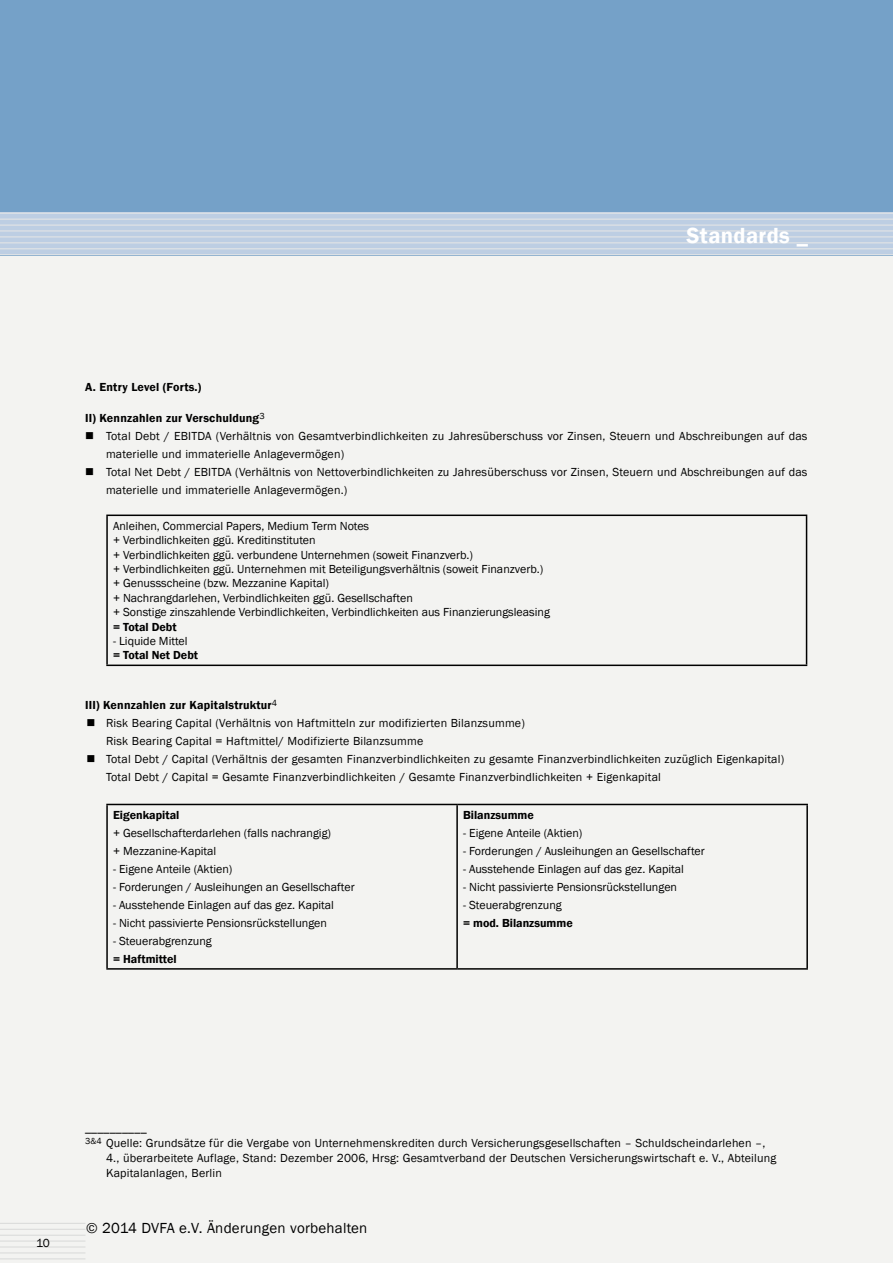
<style>
.page{position:relative;width:893px;height:1263px;background:#fff}
.page>*{position:absolute;margin:0;border:0;box-sizing:border-box;transform-origin:0 0}
.t1{font:600 22.5px "Franklin Gothic";letter-spacing:.015em;color:#fff}
.t2{font:15px "Franklin Gothic";letter-spacing:.015em;color:#000}
.t3{font:12px/18px "Franklin Gothic";color:#000}
.t4{font:600 12px "Franklin Gothic";letter-spacing:.005em;color:#000}
</style>
<div class="page">
<div style="left:0;top:255px;width:893px;height:1008px;background:#f3f3f1"></div>
<div style="left:0;top:0;width:893px;height:255px;background:#75a1c8"></div>
<div style="left:0;top:213px;width:893px;height:42px;background:linear-gradient(to right,#bfcfe3,#bfcfe3)"></div>
<hr style="left:0;top:219px;width:893px;height:1px;background:#e7e7e6">
<hr style="left:0;top:225px;width:893px;height:1px;background:#e7e7e6">
<hr style="left:0;top:231px;width:893px;height:1px;background:#e7e7e6">
<hr style="left:0;top:237px;width:893px;height:1px;background:#e7e7e6">
<hr style="left:0;top:242px;width:893px;height:1px;background:#e7e7e6">
<hr style="left:0;top:248px;width:893px;height:1px;background:#e7e7e6">
<hr style="left:0;top:254px;width:893px;height:1px;background:#e7e7e6">
<hr style="left:0;top:213px;width:893px;height:1px;background:#e7e7e6">
<hr style="left:0;top:1223px;width:85px;height:1px;background:#d8d9d8">
<hr style="left:0;top:1229px;width:85px;height:1px;background:#d8d9d8">
<hr style="left:0;top:1235px;width:85px;height:1px;background:#d8d9d8">
<hr style="left:0;top:1241px;width:85px;height:1px;background:#d8d9d8">
<hr style="left:0;top:1246px;width:85px;height:1px;background:#d8d9d8">
<hr style="left:0;top:1252px;width:85px;height:1px;background:#d8d9d8">
<hr style="left:0;top:1258px;width:85px;height:1px;background:#d8d9d8">
<hr style="left:106px;top:804px;width:351px;height:1px;background:#000">
<hr style="left:106px;top:805px;width:2px;height:163px;background:#000">
<hr style="left:457px;top:804px;width:351px;height:1px;background:#000">
<hr style="left:456px;top:805px;width:2px;height:163px;background:#000">
<hr style="left:806px;top:805px;width:2px;height:163px;background:#000">
<hr style="left:106px;top:968px;width:351px;height:2px;background:#000">
<hr style="left:457px;top:968px;width:351px;height:2px;background:#000">
<hr style="left:106px;top:514px;width:701px;height:2px;background:#000">
<hr style="left:106px;top:516px;width:2px;height:148px;background:#000">
<hr style="left:806px;top:516px;width:1px;height:148px;background:#000">
<hr style="left:106px;top:664px;width:701px;height:2px;background:#000">
<p class="t1" style="left:687px;top:221px;width:123px">Standards _</p>
<p class="t4" style="left:85px;top:380px;width:118px">A. Entry Level (Forts.)</p>
<p class="t4" style="left:85px;top:410px;width:181px">II) Kennzahlen zur Verschuldung<sup>3</sup></p>
<p class="t3" style="left:106px;top:427px;width:703px;text-indent:-21px">■ Total Debt / EBITDA (Verhältnis von Gesamtverbindlichkeiten zu Jahresüberschuss vor Zinsen, Steuern und Abschreibungen auf das materielle und immaterielle Anlagevermögen)</p>
<p class="t3" style="left:106px;top:463px;width:703px;text-indent:-21px">■ Total Net Debt / EBITDA (Verhältnis von Nettoverbindlichkeiten zu Jahresüberschuss vor Zinsen, Steuern und Abschreibungen auf das materielle und immaterielle Anlagevermögen.)</p>
<p class="t3" style="left:113px;top:517px;width:258px">Anleihen, Commercial Papers, Medium Term Notes</p>
<p class="t3" style="left:113px;top:531px;width:204px">+ Verbindlichkeiten ggü. Kreditinstituten</p>
<p class="t3" style="left:113px;top:546px;width:362px">+ Verbindlichkeiten ggü. verbundene Unternehmen (soweit Finanzverb.)</p>
<p class="t3" style="left:113px;top:560px;width:432px">+ Verbindlichkeiten ggü. Unternehmen mit Beteiligungsverhältnis (soweit Finanzverb.)</p>
<p class="t3" style="left:113px;top:575px;width:217px">+ Genussscheine (bzw. Mezzanine Kapital)</p>
<p class="t3" style="left:113px;top:589px;width:301px">+ Nachrangdarlehen, Verbindlichkeiten ggü. Gesellschaften</p>
<p class="t3" style="left:113px;top:603px;width:438px">+ Sonstige zinszahlende Verbindlichkeiten, Verbindlichkeiten aus Finanzierungsleasing</p>
<p class="t4" style="left:113px;top:619px;width:65px">= Total Debt</p>
<p class="t3" style="left:113px;top:632px;width:76px">- Liquide Mittel</p>
<p class="t4" style="left:113px;top:648px;width:87px">= Total Net Debt</p>
<p class="t4" style="left:85px;top:698px;width:194px">III) Kennzahlen zur Kapitalstruktur<sup>4</sup></p>
<p class="t3" style="left:87px;top:714px;width:440px">■ Risk Bearing Capital (Verhältnis von Haftmitteln zur modifizierten Bilanzsumme)</p>
<p class="t3" style="left:106px;top:732px;width:319px">Risk Bearing Capital = Haftmittel/ Modifizierte Bilanzsumme</p>
<p class="t3" style="left:87px;top:750px;width:699px">■ Total Debt / Capital (Verhältnis der gesamten Finanzverbindlichkeiten zu gesamte Finanzverbindlichkeiten zuzüglich Eigenkapital)</p>
<p class="t3" style="left:106px;top:768px;width:556px">Total Debt / Capital = Gesamte Finanzverbindlichkeiten / Gesamte Finanzverbindlichkeiten + Eigenkapital</p>
<p class="t4" style="left:113px;top:807px;width:68px">Eigenkapital</p>
<p class="t3" style="left:113px;top:824px;width:220px">+ Gesellschafterdarlehen (falls nachrangig)</p>
<p class="t3" style="left:113px;top:842px;width:105px">+ Mezzanine-Kapital</p>
<p class="t3" style="left:113px;top:860px;width:121px">- Eigene Anteile (Aktien)</p>
<p class="t3" style="left:113px;top:878px;width:243px">- Forderungen / Ausleihungen an Gesellschafter</p>
<p class="t3" style="left:113px;top:896px;width:222px">- Ausstehende Einlagen auf das gez. Kapital</p>
<p class="t3" style="left:113px;top:914px;width:215px">- Nicht passivierte Pensionsrückstellungen</p>
<p class="t3" style="left:113px;top:932px;width:100px">- Steuerabgrenzung</p>
<p class="t4" style="left:113px;top:951px;width:65px">= Haftmittel</p>
<p class="t4" style="left:463px;top:807px;width:72px">Bilanzsumme</p>
<p class="t3" style="left:463px;top:824px;width:121px">- Eigene Anteile (Aktien)</p>
<p class="t3" style="left:463px;top:842px;width:243px">- Forderungen / Ausleihungen an Gesellschafter</p>
<p class="t3" style="left:463px;top:860px;width:222px">- Ausstehende Einlagen auf das gez. Kapital</p>
<p class="t3" style="left:463px;top:878px;width:215px">- Nicht passivierte Pensionsrückstellungen</p>
<p class="t3" style="left:463px;top:896px;width:100px">- Steuerabgrenzung</p>
<p class="t4" style="left:463px;top:915px;width:111px">= mod. Bilanzsumme</p>
<p class="t3" style="left:36px;top:1234px;width:15px">10</p>
<p class="t3" style="left:85px;top:1119px;width:63px">__________</p>
<p class="t3" style="left:106px;top:1135px;width:672px;line-height:15px;text-indent:-21px"><sup>3&amp;4</sup> Quelle: Grundsätze für die Vergabe von Unternehmenskrediten durch Versicherungsgesellschaften – Schuldscheindarlehen –,<br>4., überarbeitete Auflage, Stand: Dezember 2006, Hrsg: Gesamtverband der Deutschen Versicherungswirtschaft e. V., Abteilung<br>Kapitalanlagen, Berlin</p>
<p class="t2" style="left:86px;top:1219px;width:283px">© 2014 DVFA e.V. Änderungen vorbehalten</p>
</div>
